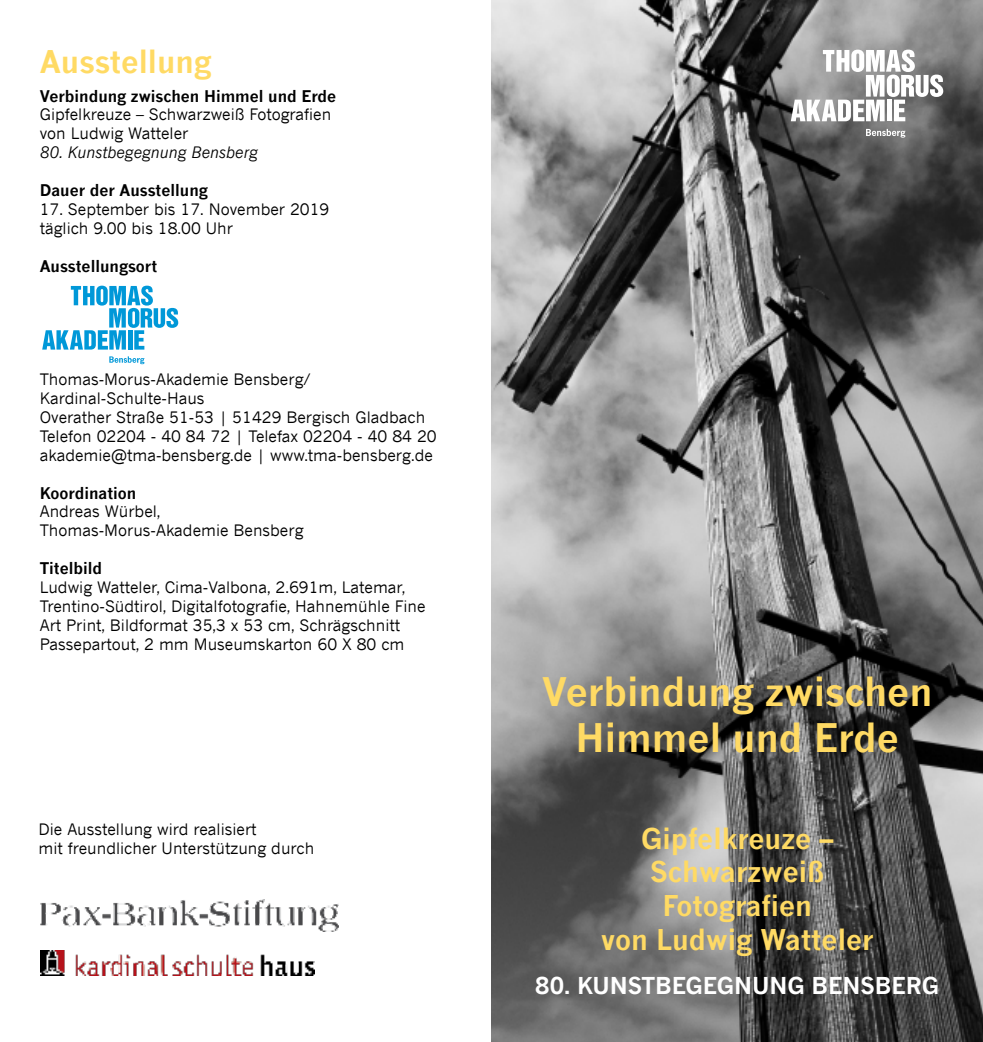
<style>
.page{position:relative;width:983px;height:1042px;background:#fff}
.page>*{position:absolute;margin:0;border:0;box-sizing:border-box;transform-origin:0 0}
.t1{font:700 38.5px/46.2px "News Gothic";color:#ffda64;text-align:center}
.t2{font:700 30.62px "News Gothic";color:#ffda64}
.t3{font:700 28px/33.6px "News Gothic";color:#ffda64;text-align:center}
.t4{font:700 22.75px "News Gothic";color:#fff}
.t5{font:15.75px/18.9px "News Gothic";color:#000}
.t6{font:700 15.75px "News Gothic";color:#000}
.t7{font:italic 15.75px "News Gothic";color:#000}
</style>
<div class="page">
<img style="left:491px;top:0;width:491px;height:1042px">
<svg style="left:42px;top:286px;width:136px;height:64px"></svg>
<svg style="left:109px;top:356px;width:35px;height:8px"></svg>
<img style="left:40px;top:899px;width:298px;height:32px">
<img style="left:40px;top:950px;width:275px;height:26px">
<svg style="left:790px;top:50px;width:153px;height:71px"></svg>
<svg style="left:865px;top:129px;width:40px;height:9px"></svg>
<h2 class="t2" style="left:40px;top:42px;width:173px">Ausstellung</h2>
<p class="t6" style="left:40px;top:86px;width:298px">Verbindung zwischen Himmel und Erde</p>
<p class="t5" style="left:40px;top:105px;width:293px">Gipfelkreuze – Schwarzweiß Fotografien von Ludwig Watteler</p>
<p class="t7" style="left:40px;top:143px;width:219px">80. Kunstbegegnung Bensberg</p>
<p class="t6" style="left:40px;top:180px;width:170px">Dauer der Ausstellung</p>
<p class="t5" style="left:40px;top:200px;width:291px">17. September bis 17. November 2019 täglich 9.00 bis 18.00 Uhr</p>
<p class="t6" style="left:40px;top:256px;width:119px">Ausstellungsort</p>
<p class="t5" style="left:40px;top:370px;width:398px">Thomas-Morus-Akademie Bensberg/ Kardinal-Schulte-Haus<br>Overather Straße 51-53 | 51429 Bergisch Gladbach Telefon 02204 - 40 84 72 | Telefax 02204 - 40 84 20 akademie@tma-bensberg.de | www.tma-bensberg.de</p>
<p class="t6" style="left:40px;top:483px;width:98px">Koordination</p>
<p class="t5" style="left:40px;top:502px;width:265px">Andreas Würbel,<br>Thomas-Morus-Akademie Bensberg</p>
<p class="t6" style="left:40px;top:558px;width:64px">Titelbild</p>
<p class="t5" style="left:40px;top:578px;width:387px">Ludwig Watteler, Cima-Valbona, 2.691m, Latemar, Trentino-Südtirol, Digitalfotografie, Hahnemühle Fine Art Print, Bildformat 35,3 x 53 cm, Schrägschnitt Passepartout, 2 mm Museumskarton 60 X 80 cm</p>
<p class="t5" style="left:38px;top:820px;width:277px">Die Ausstellung wird realisiert<br>mit freundlicher Unterstützung durch</p>
<h1 class="t1" style="left:542px;top:668px;width:392px">Verbindung zwischen<br>Himmel und Erde</h1>
<h3 class="t3" style="left:601px;top:821px;width:274px">Gipfelkreuze –<br>Schwarzweiß<br>Fotografien<br>von Ludwig Watteler</h3>
<h3 class="t4" style="left:535px;top:971px;width:91px">80. Kunstbegegn</h3>
<h3 class="t4" style="left:752px;top:971px;width:92px">ung Bensbe</h3>
<h3 class="t4" style="left:905px;top:971px;width:31px">rg</h3>
</div>
